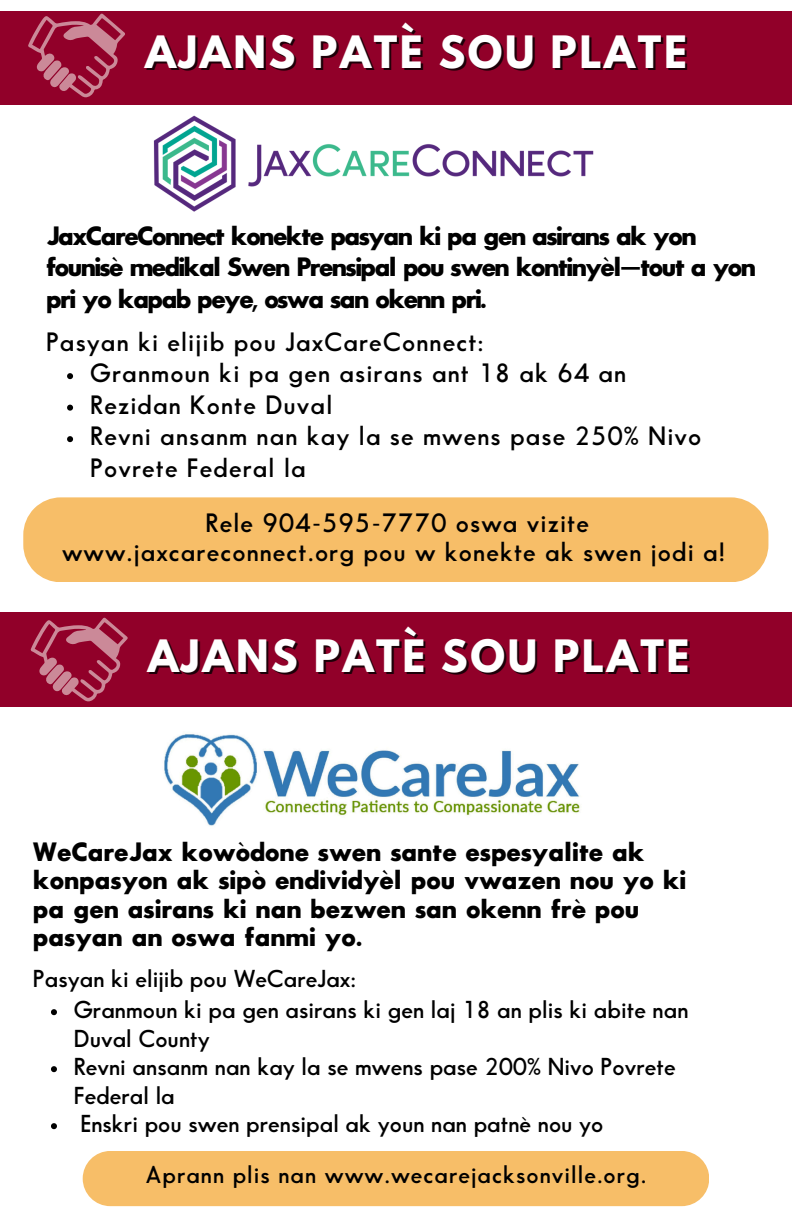
<style>
.page{position:relative;width:792px;height:1224px;background:#fff}
.page>*{position:absolute;margin:0;border:0;box-sizing:border-box;transform-origin:0 0}
.t1{font:700 39.6px "League Spartan";letter-spacing:.065em;color:#fff}
.t2{font:600 26px/31.6px "Sans Serif FLF";letter-spacing:.04em;color:#000}
.t3{font:26px/28.4px "Sans Serif Bld FLF";color:#000}
.t4{font:26px/31.6px "Sans Serif Bld FLF";letter-spacing:-.055em;color:#000}
.t5{font:600 24px/28.4px "Sans Serif FLF";color:#000}
.t6{font:600 24px "Sans Serif FLF";letter-spacing:.04em;color:#000}
</style>
<div class="page">
<div style="left:0;top:11px;width:792px;height:93px;background:#910029"></div>
<div style="left:0;top:612px;width:792px;height:95px;background:#910029"></div>
<svg style="left:30px;top:617px;width:98px;height:84px"></svg>
<div style="left:83px;top:1151px;width:626px;height:55px;background:#f7be68;border-radius:28px"></div>
<svg style="left:51px;top:1009px;width:6px;height:6px"></svg>
<svg style="left:51px;top:1066px;width:6px;height:6px"></svg>
<svg style="left:51px;top:1123px;width:6px;height:6px"></svg>
<svg style="left:28px;top:13px;width:97px;height:84px"></svg>
<img style="left:143px;top:104px;width:460px;height:108px">
<svg style="left:67px;top:373px;width:6px;height:6px"></svg>
<svg style="left:67px;top:405px;width:6px;height:6px"></svg>
<svg style="left:67px;top:436px;width:6px;height:6px"></svg>
<div style="left:23px;top:497px;width:745px;height:85px;background:#f7be68"></div>
<img style="left:164px;top:734px;width:416px;height:92px">
<p class="t1" style="left:145px;top:32px;width:543px">AJANS PATÈ SOU PLATE</p>
<p class="t4" style="left:46px;top:222px;width:711px">JaxCareConnect konekte pasyan ki pa gen asirans ak yon founisè medikal Swen Prensipal pou swen kontinyèl—tout a yon pri yo kapab peye, oswa san okenn pri.</p>
<h1 class="t2" style="left:46px;top:327px;width:439px">Pasyan ki elijib pou JaxCareConnect:</h1>
<p class="t2" style="left:90px;top:359px;width:538px">Granmoun ki pa gen asirans ant 18 ak 64 an</p>
<h2 class="t2" style="left:90px;top:390px;width:244px">Rezidan Konte Duval</h2>
<h2 class="t2" style="left:90px;top:422px;width:613px">Revni ansanm nan kay la se mwens pase 250% Nivo<br>Povrete Federal la</h2>
<p class="t2" style="left:62px;top:511px;width:664px;line-height:28.4px;text-align:center">Rele 904-595-7770 oswa vizite www.jaxcareconnect.org pou w konekte ak swen jodi a!</p>
<p class="t1" style="left:148px;top:636px;width:543px">AJANS PATÈ SOU PLATE</p>
<p class="t3" style="left:33px;top:839px;width:655px">WeCareJax kowòdone swen sante espesyalite ak konpasyon ak sipò endividyèl pou vwazen nou yo ki pa gen asirans ki nan bezwen san okenn frè pou pasyan an oswa fanmi yo.</p>
<p class="t5" style="left:33px;top:966px;width:325px">Pasyan ki elijib pou WeCareJax:</p>
<h2 class="t5" style="left:74px;top:997px;width:616px">Granmoun ki pa gen asirans ki gen laj 18 an plis ki abite nan<br>Duval County</h2>
<p class="t5" style="left:74px;top:1054px;width:603px">Revni ansanm nan kay la se mwens pase 200% Nivo Povrete<br>Federal la</p>
<p class="t5" style="left:80px;top:1111px;width:525px">Enskri pou swen prensipal ak youn nan patnè nou yo</p>
<h1 class="t6" style="left:145px;top:1165px;width:503px">Aprann plis nan www.wecarejacksonville.org.</h1>
</div>
